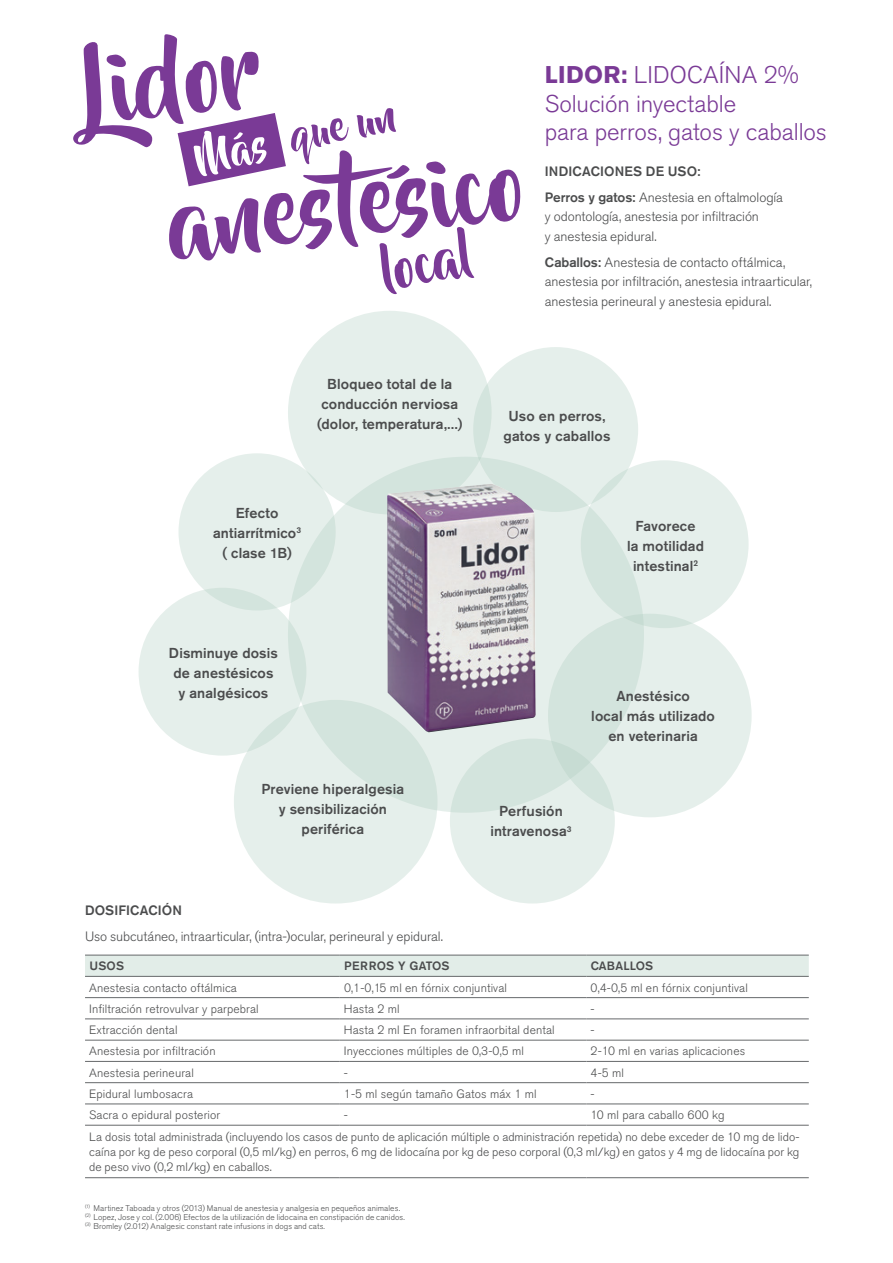
<style>
.page{position:relative;width:893px;height:1263px;background:#fff}
.page>*{position:absolute;margin:0;border:0;box-sizing:border-box;transform-origin:0 0}
.t1{font:96px "Beyond The Mountains";color:#7a3a96}
.t2{font:54.75px "Beyond The Mountains";color:#7a3a96}
.t3{font:42.6px "Beyond The Mountains";color:#7a3a96}
.t4{font:300 24px/28.8px "Akzidenz Grotesk Pro";letter-spacing:-.005em;color:#7a3a96}
.t5{font:500 14.25px/20.1px "Akzidenz Grotesk Pro";letter-spacing:.01em;color:#4b4c4d;text-align:center}
.t6{font:300 13.5px/19.5px "Akzidenz Grotesk Pro";letter-spacing:-.005em;color:#4b4c4d}
.t7{font:500 13.5px/26px "Akzidenz Grotesk Pro";letter-spacing:.01em;color:#4b4c4d}
.t8{font:300 12px/21.9px "Akzidenz Grotesk Pro";letter-spacing:.01em;color:#4b4c4d}
.t9{font:500 12px "Akzidenz Grotesk Pro";letter-spacing:.02em;color:#4b4c4d}
.t10{font:300 8.25px/9px "Akzidenz Grotesk Pro";letter-spacing:.01em;color:#4b4c4d}
.s1{font-weight:700}
.s2{font-weight:300}
.s3{font-weight:500}
</style>
<div class="page">
<div style="left:85px;top:956px;width:724px;height:20px;background:#e2ede8"></div>
<hr style="left:85px;top:955px;width:255px;height:1px;background:#66696b">
<hr style="left:340px;top:955px;width:246px;height:1px;background:#66696b">
<hr style="left:586px;top:955px;width:223px;height:1px;background:#66696b">
<hr style="left:85px;top:976px;width:255px;height:1px;background:#66696b">
<hr style="left:340px;top:976px;width:246px;height:1px;background:#66696b">
<hr style="left:586px;top:976px;width:223px;height:1px;background:#66696b">
<hr style="left:85px;top:997px;width:255px;height:1px;background:#66696b">
<hr style="left:340px;top:997px;width:246px;height:1px;background:#66696b">
<hr style="left:586px;top:997px;width:223px;height:1px;background:#66696b">
<hr style="left:85px;top:1019px;width:255px;height:1px;background:#66696b">
<hr style="left:340px;top:1019px;width:246px;height:1px;background:#66696b">
<hr style="left:586px;top:1019px;width:223px;height:1px;background:#66696b">
<hr style="left:85px;top:1040px;width:255px;height:1px;background:#66696b">
<hr style="left:340px;top:1040px;width:246px;height:1px;background:#66696b">
<hr style="left:586px;top:1040px;width:223px;height:1px;background:#66696b">
<hr style="left:85px;top:1061px;width:255px;height:1px;background:#66696b">
<hr style="left:340px;top:1061px;width:246px;height:1px;background:#66696b">
<hr style="left:586px;top:1061px;width:223px;height:1px;background:#66696b">
<hr style="left:85px;top:1082px;width:255px;height:1px;background:#66696b">
<hr style="left:340px;top:1082px;width:246px;height:1px;background:#66696b">
<hr style="left:586px;top:1082px;width:223px;height:1px;background:#66696b">
<hr style="left:85px;top:1104px;width:255px;height:1px;background:#66696b">
<hr style="left:340px;top:1104px;width:246px;height:1px;background:#66696b">
<hr style="left:586px;top:1104px;width:223px;height:1px;background:#66696b">
<hr style="left:85px;top:1125px;width:255px;height:1px;background:#66696b">
<hr style="left:340px;top:1125px;width:246px;height:1px;background:#66696b">
<hr style="left:586px;top:1125px;width:223px;height:1px;background:#66696b">
<hr style="left:85px;top:1177px;width:255px;height:1px;background:#66696b">
<hr style="left:340px;top:1177px;width:246px;height:1px;background:#66696b">
<hr style="left:586px;top:1177px;width:223px;height:1px;background:#66696b">
<div style="left:581px;top:460px;width:168px;height:168px;background:#e5efeb;border-radius:50%"></div>
<div style="left:139px;top:588px;width:167px;height:168px;background:#e5efeb;border-radius:50%"></div>
<div style="left:548px;top:614px;width:204px;height:203px;background:#e5efeb;border-radius:50%"></div>
<div style="left:288px;top:311px;width:204px;height:203px;background:#e5efeb;border-radius:50%"></div>
<div style="left:450px;top:738px;width:165px;height:165px;background:#e5efeb;border-radius:50%"></div>
<div style="left:473px;top:347px;width:165px;height:165px;background:linear-gradient(to right,#dfece7,#e7f0ed);border-radius:50%"></div>
<div style="left:234px;top:700px;width:203px;height:203px;background:#e5efeb;border-radius:50%"></div>
<div style="left:178px;top:453px;width:158px;height:157px;background:#e5efeb;border-radius:50%"></div>
<div style="left:288px;top:457px;width:356px;height:356px;background:linear-gradient(to bottom,#ddeae5,#d8e7e1);border-radius:50%"></div>
<img style="left:387px;top:484px;width:149px;height:248px">
<svg style="left:386px;top:165px;width:24px;height:14px"></svg>
<svg style="left:178px;top:113px;width:108px;height:73px"></svg>
<h1 class="t1" style="left:76px;top:38px;width:180px;rotate:-7deg">Lidor</h1>
<h3 class="t3" style="left:284px;top:114px;width:110px;rotate:-12deg">que un</h3>
<h1 class="t1" style="left:161px;top:173px;width:361px;rotate:-7deg">anestesico</h1>
<h2 class="t2" style="left:376px;top:242px;width:92px;rotate:-12deg">local</h2>
<h3 class="t4" style="left:545px;top:60px;width:284px"><span class="s1">LIDOR:</span> LIDOCAÍNA 2%<br>Solución inyectable<br>para perros, gatos y caballos</h3>
<p class="t7" style="left:545px;top:158px;width:240px">INDICACIONES DE USO:<br>Perros y gatos: <span class="s2">Anestesia en oftalmología</span></p>
<p class="t6" style="left:545px;top:207px;width:216px">y odontología, anestesia por infiltración y anestesia epidural.</p>
<p class="t6" style="left:545px;top:252px;width:269px"><span class="s3">Caballos:</span> Anestesia de contacto oftálmica, anestesia por infiltración, anestesia intraarticular, anestesia perineural y anestesia epidural.</p>
<p class="t5" style="left:317px;top:374px;width:147px">Bloqueo total de la conducción nerviosa (dolor, temperatura,...)</p>
<p class="t5" style="left:213px;top:502px;width:90px">Efecto antiarrítmico<sup>3 </sup>( clase 1B)</p>
<p class="t5" style="left:503px;top:405px;width:109px">Uso en perros, gatos y caballos</p>
<p class="t5" style="left:627px;top:515px;width:79px">Favorece<br>la motilidad intestinal<sup>2</sup></p>
<p class="t5" style="left:169px;top:643px;width:110px">Disminuye dosis de anestésicos y analgésicos</p>
<p class="t5" style="left:261px;top:779px;width:144px">Previene hiperalgesia y sensibilización periférica</p>
<p class="t7" style="left:85px;top:897px;width:98px">DOSIFICACIÓN</p>
<p class="t6" style="left:85px;top:927px;width:359px">Uso subcutáneo, intraarticular, (intra-)ocular, perineural y epidural.</p>
<p class="t5" style="left:591px;top:686px;width:125px">Anestésico<br>local más utilizado en veterinaria</p>
<p class="t5" style="left:490px;top:801px;width:83px">Perfusión intravenosa<sup>3</sup></p>
<p class="t9" style="left:89px;top:958px;width:36px">USOS</p>
<p class="t9" style="left:344px;top:958px;width:107px">PERROS Y GATOS</p>
<p class="t9" style="left:591px;top:958px;width:64px">CABALLOS</p>
<p class="t8" style="left:89px;top:976px;width:149px">Anestesia contacto oftálmica</p>
<p class="t8" style="left:344px;top:976px;width:165px">0,1-0,15 ml en fórnix conjuntival</p>
<p class="t8" style="left:591px;top:976px;width:159px">0,4-0,5 ml en fórnix conjuntival</p>
<p class="t8" style="left:89px;top:998px;width:171px">Infiltración retrovulvar y parpebral</p>
<p class="t8" style="left:344px;top:998px;width:57px">Hasta 2 ml</p>
<p class="t8" style="left:591px;top:998px;width:6px">-</p>
<p class="t8" style="left:89px;top:1019px;width:90px">Extracción dental</p>
<p class="t8" style="left:344px;top:1019px;width:212px">Hasta 2 ml En foramen infraorbital dental</p>
<p class="t8" style="left:591px;top:1019px;width:6px">-</p>
<p class="t8" style="left:89px;top:1040px;width:128px">Anestesia por infiltración</p>
<p class="t8" style="left:344px;top:1040px;width:182px">Inyecciones múltiples de 0,3-0,5 ml</p>
<p class="t8" style="left:591px;top:1040px;width:156px">2-10 ml en varias aplicaciones</p>
<p class="t8" style="left:89px;top:1061px;width:106px">Anestesia perineural</p>
<p class="t8" style="left:344px;top:1061px;width:6px">-</p>
<p class="t8" style="left:591px;top:1061px;width:35px">4-5 ml</p>
<p class="t8" style="left:89px;top:1083px;width:105px">Epidural lumbosacra</p>
<p class="t8" style="left:344px;top:1083px;width:194px">1-5 ml según tamaño Gatos máx 1 ml</p>
<p class="t8" style="left:591px;top:1083px;width:6px">-</p>
<p class="t8" style="left:89px;top:1104px;width:133px">Sacra o epidural posterior</p>
<p class="t8" style="left:344px;top:1104px;width:6px">-</p>
<p class="t8" style="left:89px;top:1104px;width:712px;text-indent:501px">10 ml para caballo 600 kg<br>La dosis total administrada (incluyendo los casos de punto de aplicación múltiple o administración repetida) no debe exceder de 10 mg de lido-</p>
<p class="t8" style="left:89px;top:1144px;width:712px;line-height:15px">caína por kg de peso corporal (0,5 ml/kg) en perros, 6 mg de lidocaína por kg de peso corporal (0,3 ml/kg) en gatos y 4 mg de lidocaína por kg de peso vivo (0,2 ml/kg) en caballos.</p>
<p class="t10" style="left:85px;top:1203px;width:321px"><sup>(1)</sup> Martinez Taboada y otros (2013) Manual de anestesia y analgesia en pequeños animales. <sup>(2)</sup> Lopez, Jose y col. (2.006) Efectos de la utilización de lidocaina en constipación de canidos. <sup>(3)</sup> Bromley (2.012) Analgesic constant rate infusions in dogs and cats.</p>
</div>
